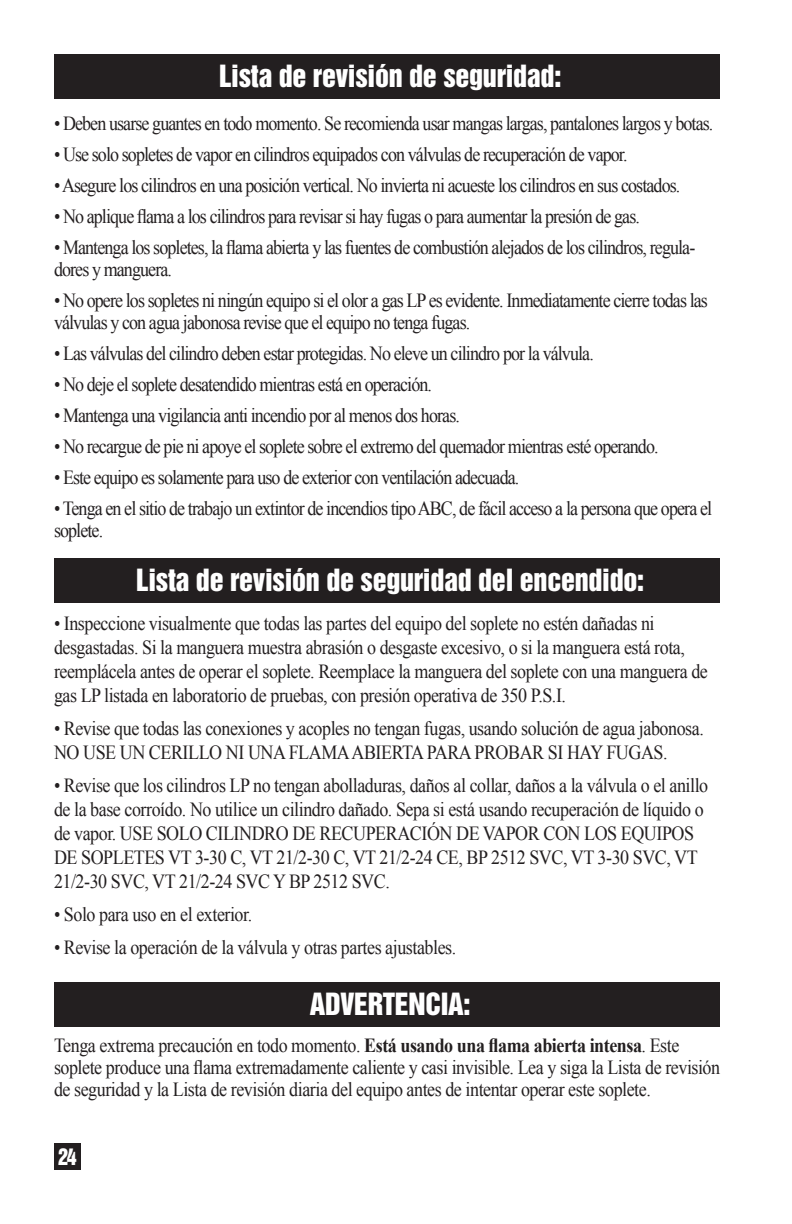
<style>
.page{position:relative;width:792px;height:1224px;background:#fff}
.page>*{position:absolute;margin:0;border:0;box-sizing:border-box;transform-origin:0 0}
.t1{font:28px "Helvetica Inserat";letter-spacing:-.01em;color:#fff}
.t2{font:21px "Helvetica Inserat";color:#fff;scale:.95 1}
.t3{font:20px/24px "Times New Roman";letter-spacing:-.025em;color:#231f20;scale:.9 1}
.t4{font:20px/22px "Times New Roman";letter-spacing:-.05em;color:#231f20;scale:.9 1}
.s1{font-weight:700}
</style>
<div class="page">
<div style="left:54px;top:1143px;width:27px;height:27px;background:#231f20"></div>
<div style="left:54px;top:54px;width:666px;height:45px;background:#231f20"></div>
<div style="left:54px;top:558px;width:666px;height:44px;background:#231f20"></div>
<div style="left:54px;top:982px;width:666px;height:45px;background:#231f20"></div>
<h1 class="t1" style="left:219px;top:59px;width:344px">Lista de revisión de seguridad:</h1>
<p class="t4" style="left:54px;top:112px;width:734px">• Deben usarse guantes en todo momento. Se recomienda usar mangas largas, pantalones largos y botas.</p>
<p class="t4" style="left:54px;top:143px;width:639px">• Use solo sopletes de vapor en cilindros equipados con válvulas de recuperación de vapor.</p>
<p class="t4" style="left:54px;top:174px;width:698px">• Asegure los cilindros en una posición vertical. No invierta ni acueste los cilindros en sus costados.</p>
<p class="t4" style="left:54px;top:205px;width:653px">• No aplique flama a los cilindros para revisar si hay fugas o para aumentar la presión de gas.</p>
<p class="t4" style="left:54px;top:236px;width:714px">• Mantenga los sopletes, la flama abierta y las fuentes de combustión alejados de los cilindros, regula&shy;dores y manguera.</p>
<p class="t4" style="left:54px;top:289px;width:728px">• No opere los sopletes ni ningún equipo si el olor a gas LP es evidente. Inmediatamente cierre todas las válvulas y con agua jabonosa revise que el equipo no tenga fugas.</p>
<p class="t4" style="left:54px;top:342px;width:601px">• Las válvulas del cilindro deben estar protegidas. No eleve un cilindro por la válvula.</p>
<p class="t4" style="left:54px;top:373px;width:422px">• No deje el soplete desatendido mientras está en operación.</p>
<p class="t4" style="left:54px;top:404px;width:453px">• Mantenga una vigilancia anti incendio por al menos dos horas.</p>
<p class="t4" style="left:54px;top:435px;width:673px">• No recargue de pie ni apoye el soplete sobre el extremo del quemador mientras esté operando.</p>
<p class="t4" style="left:54px;top:466px;width:519px">• Este equipo es solamente para uso de exterior con ventilación adecuada.</p>
<p class="t4" style="left:54px;top:497px;width:733px">• Tenga en el sitio de trabajo un extintor de incendios tipo ABC, de fácil acceso a la persona que opera el soplete.</p>
<h1 class="t1" style="left:136px;top:563px;width:509px">Lista de revisión de seguridad del encendido:</h1>
<p class="t3" style="left:54px;top:611px;width:728px">• Inspeccione visualmente que todas las partes del equipo del soplete no estén dañadas ni desgastadas. Si la manguera muestra abrasión o desgaste excesivo, o si la manguera está rota, reemplácela antes de operar el soplete. Reemplace la manguera del soplete con una manguera de gas LP listada en laboratorio de pruebas, con presión operativa de 350 P.S.I.</p>
<p class="t3" style="left:54px;top:716px;width:724px">• Revise que todas las conexiones y acoples no tengan fugas, usando solución de agua jabonosa.<br>NO USE UN CERILLO NI UNA FLAMA ABIERTA PARA PROBAR SI HAY FUGAS.</p>
<p class="t3" style="left:54px;top:773px;width:728px">• Revise que los cilindros LP no tengan abolladuras, daños al collar, daños a la válvula o el anillo de la base corroído. No utilice un cilindro dañado. Sepa si está usando recuperación de líquido o de vapor. USE SOLO CILINDRO DE RECUPERACIÓN DE VAPOR CON LOS EQUIPOS DE SOPLETES VT 3-30 C, VT 21/2-30 C, VT 21/2-24 CE, BP 2512 SVC, VT 3-30 SVC, VT 21/2-30 SVC, VT 21/2-24 SVC Y BP 2512 SVC.</p>
<p class="t3" style="left:54px;top:902px;width:222px">• Solo para uso en el exterior.</p>
<p class="t3" style="left:54px;top:935px;width:448px">• Revise la operación de la válvula y otras partes ajustables.</p>
<h1 class="t1" style="left:310px;top:987px;width:162px">ADVERTENCIA:</h1>
<p class="t3" style="left:54px;top:1034px;width:742px;line-height:22px">Tenga extrema precaución en todo momento. <span class="s1">Está usando una flama abierta intensa</span>. Este soplete produce una flama extremadamente caliente y casi invisible. Lea y siga la Lista de revisión de seguridad y la Lista de revisión diaria del equipo antes de intentar operar este soplete.</p>
<p class="t2" style="left:58px;top:1144px;width:21px">24</p>
</div>
